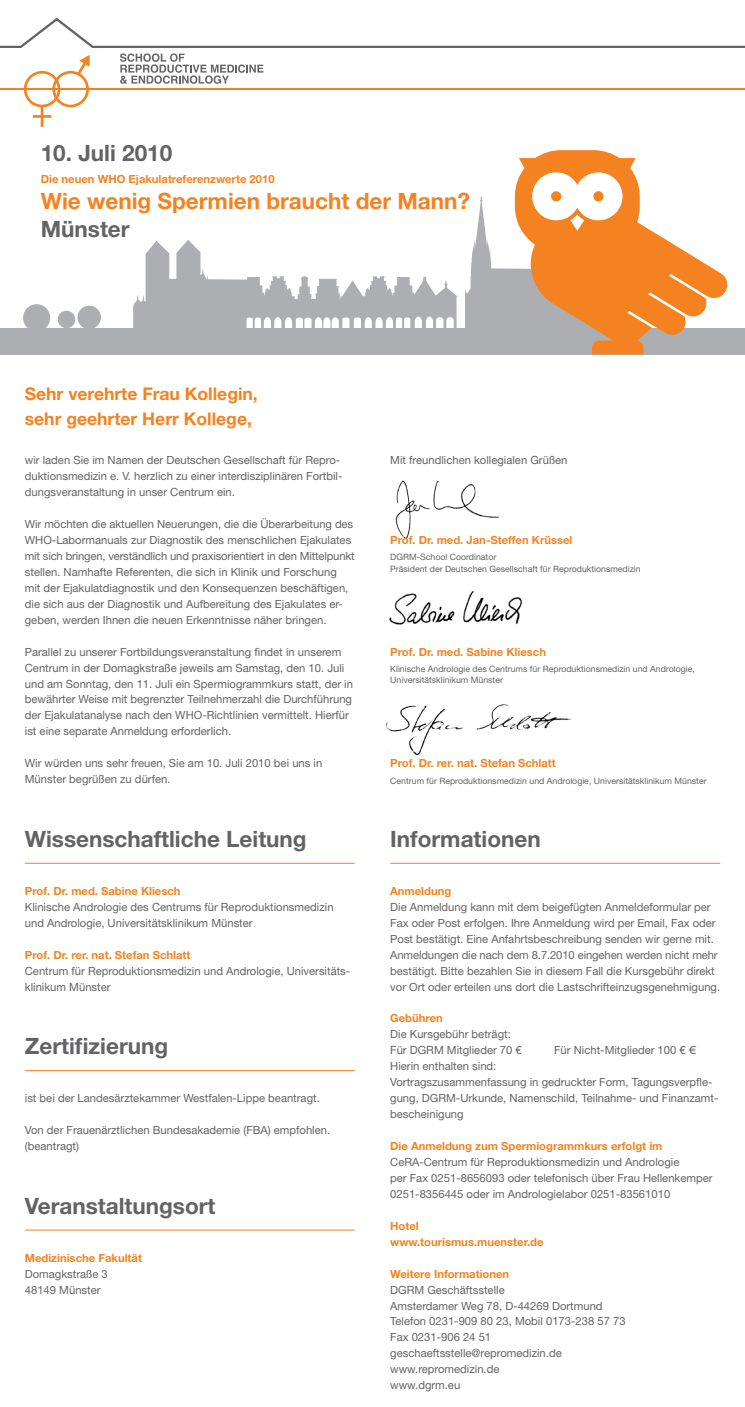
<style>
.page{position:relative;width:745px;height:1407px;background:#fff}
.page>*{position:absolute;margin:0;border:0;box-sizing:border-box;transform-origin:0 0}
.t1{font:700 22.5px "Helvetica Neue";color:#636366}
.t2{font:700 22.5px "Helvetica Neue";color:#f58220}
.t3{font:700 17.5px/24.4px "Helvetica Neue";color:#f58220}
.t4{font:11.25px/16px "Helvetica Neue";color:#636366}
.t5{font:700 11.25px/16px "Helvetica Neue";color:#f58220}
.t6{font:11.25px "Helvetica Neue";color:#636366}
.t7{font:8.75px/11.2px "Helvetica Neue";color:#636366}
.s1{font-style:inherit}
</style>
<div class="page">
<img style="left:395px;top:480px;width:103px;height:59px">
<div style="left:0;top:328px;width:744px;height:26px;background:#adaeb2"></div>
<hr style="left:25px;top:863px;width:329px;height:1px;background:#f58220">
<hr style="left:25px;top:1070px;width:329px;height:1px;background:#f58220">
<hr style="left:25px;top:1230px;width:329px;height:1px;background:#f58220">
<hr style="left:390px;top:863px;width:329px;height:1px;background:#f58220">
<div style="left:23px;top:304px;width:27px;height:27px;background:#adaeb2;border-radius:50%"></div>
<div style="left:77px;top:306px;width:24px;height:23px;background:#adaeb2;border-radius:50%"></div>
<div style="left:58px;top:311px;width:17px;height:17px;background:#adaeb2;border-radius:50%"></div>
<svg style="left:465px;top:196px;width:49px;height:132px"></svg>
<svg style="left:133px;top:240px;width:324px;height:88px"></svg>
<svg style="left:0;top:18px;width:744px;height:109px"></svg>
<hr style="left:0;top:88px;width:744px;height:2px;background:#f58220">
<svg style="left:514px;top:150px;width:214px;height:204px"></svg>
<div style="left:593px;top:191px;width:10px;height:10px;background:#f58220;border-radius:50%"></div>
<div style="left:550px;top:191px;width:11px;height:10px;background:#f58220;border-radius:50%"></div>
<img style="left:389px;top:591px;width:134px;height:34px">
<img style="left:385px;top:704px;width:187px;height:52px">
<h1 class="t1" style="left:41px;top:139px;width:133px">10. Juli 2010</h1>
<p class="t5" style="left:41px;top:171px;width:235px">Die neuen WHO Ejakulatreferenzwerte 2010</p>
<h1 class="t2" style="left:41px;top:187px;width:430px">Wie wenig Spermien braucht der Mann?</h1>
<h1 class="t1" style="left:41px;top:215px;width:90px">Münster</h1>
<h2 class="t3" style="left:25px;top:382px;width:234px">Sehr verehrte Frau Kollegin, sehr geehrter Herr Kollege,</h2>
<p class="t4" style="left:25px;top:452px;width:319px">wir laden Sie im Namen der Deutschen Gesellschaft für Repro&shy;duktionsmedizin e. V. herzlich zu einer interdisziplinären Fortbil&shy;dungsveranstaltung in unser Centrum ein.</p>
<p class="t4" style="left:25px;top:516px;width:331px">Wir möchten die aktuellen Neuerungen, die die Überarbeitung des WHO-Labormanuals zur Diagnostik des menschlichen Ejakulates mit sich bringen, verständlich und praxisorientiert in den Mittelpunkt stellen. Namhafte Referenten, die sich in Klinik und Forschung mit der Ejakulatdiagnostik und den Konsequenzen beschäftigen, die sich aus der Diagnostik und Aufbereitung des Ejakulates er&shy;geben, werden Ihnen die neuen Erkenntnisse näher bringen.</p>
<p class="t4" style="left:25px;top:643px;width:329px">Parallel zu unserer Fortbildungsveranstaltung findet in unserem Centrum in der Domagkstraße jeweils am Samstag, den 10. Juli und am Sonntag, den 11. Juli ein Spermiogrammkurs statt, der in bewährter Weise mit begrenzter Teilnehmerzahl die Durchführung der Ejakulatanalyse nach den WHO-Richtlinien vermittelt. Hierfür ist eine separate Anmeldung erforderlich.</p>
<p class="t4" style="left:25px;top:755px;width:299px">Wir würden uns sehr freuen, Sie am 10. Juli 2010 bei uns in<br>Münster begrüßen zu dürfen.</p>
<h1 class="t1" style="left:25px;top:825px;width:283px">Wissenschaftliche Leitung</h1>
<p class="t5" style="left:25px;top:882px;width:157px">Prof. Dr. med. Sabine Kliesch</p>
<p class="t4" style="left:25px;top:898px;width:310px">Klinische Andrologie des Centrums für Reproduktionsmedizin und Andrologie, Universitätsklinikum Münster</p>
<p class="t5" style="left:25px;top:946px;width:167px">Prof. Dr. rer. nat. Stefan Schlatt</p>
<p class="t4" style="left:25px;top:962px;width:327px">Centrum für Reproduktionsmedizin und Andrologie, Universitäts&shy;klinikum Münster</p>
<h1 class="t1" style="left:25px;top:1032px;width:145px">Zertifizierung</h1>
<p class="t4" style="left:25px;top:1090px;width:296px">ist bei der Landesärztekammer Westfalen-Lippe beantragt.</p>
<p class="t4" style="left:25px;top:1122px;width:307px">Von der Frauenärztlichen Bundesakademie (FBA) empfohlen. (beantragt)</p>
<h1 class="t1" style="left:25px;top:1192px;width:192px">Veranstaltungsort</h1>
<p class="t5" style="left:25px;top:1249px;width:119px">Medizinische Fakultät</p>
<p class="t4" style="left:25px;top:1265px;width:84px">Domagkstraße 3<br>48149 Münster</p>
<p class="t4" style="left:390px;top:452px;width:179px">Mit freundlichen kollegialen Grüßen</p>
<p class="t5" style="left:390px;top:532px;width:184px">Prof. Dr. med. Jan-Steffen Krüssel</p>
<p class="t7" style="left:390px;top:551px;width:252px">DGRM-School Coordinator<br>Präsident der Deutschen Gesellschaft für Reproduktionsmedizin</p>
<p class="t5" style="left:390px;top:643px;width:157px">Prof. Dr. med. Sabine Kliesch</p>
<p class="t7" style="left:390px;top:663px;width:306px">Klinische Andrologie des Centrums für Reproduktionsmedizin und Andrologie,<br>Universitätsklinikum Münster</p>
<p class="t5" style="left:390px;top:755px;width:167px">Prof. Dr. rer. nat. Stefan Schlatt</p>
<p class="t7" style="left:390px;top:774px;width:318px">Centrum für Reproduktionsmedizin und Andrologie, Universitätsklinikum Münster</p>
<h1 class="t1" style="left:390px;top:825px;width:152px">Informationen</h1>
<p class="t5" style="left:390px;top:882px;width:63px">Anmeldung</p>
<p class="t4" style="left:390px;top:898px;width:331px">Die Anmeldung kann mit dem beigefügten Anmeldeformular per Fax oder Post erfolgen. Ihre Anmeldung wird per Email, Fax oder Post bestätigt. Eine Anfahrtsbeschreibung senden wir gerne mit.<br>Anmeldungen die nach dem 8.7.2010 eingehen werden nicht mehr bestätigt. Bitte bezahlen Sie in diesem Fall die Kursgebühr direkt vor Ort oder erteilen uns dort die Lastschrifteinzugsgenehmigung.</p>
<p class="t5" style="left:390px;top:1010px;width:54px">Gebühren</p>
<p class="t4" style="left:390px;top:1026px;width:122px">Die Kursgebühr beträgt:</p>
<p class="t6" style="left:390px;top:1043px;width:133px">Für DGRM Mitglieder 70 €</p>
<p class="t4" style="left:554px;top:1042px;width:139px">Für Nicht-Mitglieder 100 <span class="s1">€</span> €</p>
<p class="t4" style="left:390px;top:1058px;width:329px">Hierin enthalten sind:<br>Vortragszusammenfassung in gedruckter Form, Tagungsverpfle&shy;gung, DGRM-Urkunde, Namenschild, Teilnahme- und Finanzamt&shy;bescheinigung</p>
<p class="t5" style="left:390px;top:1138px;width:273px">Die Anmeldung zum Spermiogrammkurs erfolgt im</p>
<p class="t4" style="left:390px;top:1154px;width:323px">CeRA-Centrum für Reproduktionsmedizin und Andrologie<br>per Fax 0251-8656093 oder telefonisch über Frau Hellenkemper<br>0251-8356445 oder im Andrologielabor 0251-83561010</p>
<p class="t5" style="left:390px;top:1217px;width:155px">Hotel www.tourismus.muenster.de</p>
<p class="t5" style="left:390px;top:1265px;width:120px">Weitere Informationen</p>
<p class="t4" style="left:390px;top:1281px;width:237px">DGRM Geschäftsstelle<br>Amsterdamer Weg 78, D-44269 Dortmund<br>Telefon 0231-909 80 23, Mobil 0173-238 57 73<br>Fax 0231-906 24 51 geschaeftsstelle@repromedizin.de www.repromedizin.de<br>www.dgrm.eu</p>
</div>
